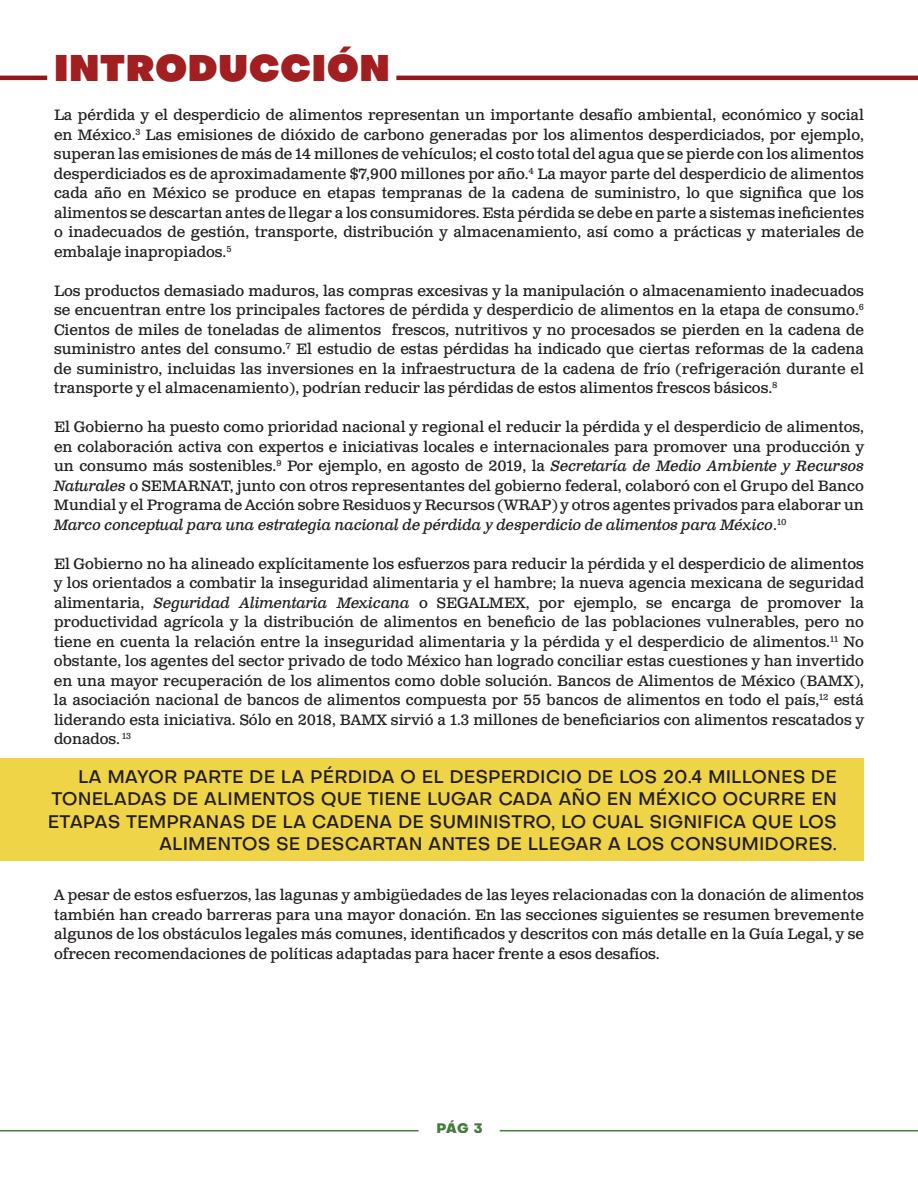
<style>
.page{position:relative;width:918px;height:1188px;background:#fff}
.page>*{position:absolute;margin:0;border:0;box-sizing:border-box;transform-origin:0 0}
.t1{font:36px "Objectivity Super";letter-spacing:.025em;color:#a11e21}
.t2{font:500 18px/22.5px "Objectivity";color:#231f20;text-align:right}
.t3{font:15px/19.5px "Clarendon Text Pro";color:#231f20;text-align:justify}
.t4{font:800 13.5px "Objectivity";color:#427b3a}
.s1{font-style:italic}
</style>
<div class="page">
<div style="left:0;top:759px;width:864px;height:102px;background:#f0d447"></div>
<hr style="left:0;top:1130px;width:418px;height:1px;background:#427b3a">
<hr style="left:500px;top:1130px;width:418px;height:1px;background:#427b3a">
<hr style="left:396px;top:76px;width:522px;height:4px;background:#8e181b">
<hr style="left:0;top:76px;width:47px;height:4px;background:#8e181b">
<h1 class="t1" style="left:54px;top:39px;width:338px">INTRODUCCIÓN</h1>
<p class="t3" style="left:54px;top:106px;width:812px">La pérdida y el desperdicio de alimentos representan un importante desafío ambiental, económico y social en México.<sup>3</sup> Las emisiones de dióxido de carbono generadas por los alimentos desperdiciados, por ejemplo, superan las emisiones de más de 14 millones de vehículos; el costo total del agua que se pierde con los alimentos desperdiciados es de aproximadamente $7,900 millones por año.<sup>4</sup> La mayor parte del desperdicio de alimentos cada año en México se produce en etapas tempranas de la cadena de suministro, lo que significa que los alimentos se descartan antes de llegar a los consumidores. Esta pérdida se debe en parte a sistemas ineficientes o inadecuados de gestión, transporte, distribución y almacenamiento, así como a prácticas y materiales de embalaje inapropiados.<sup>5</sup></p>
<p class="t3" style="left:54px;top:281px;width:812px">Los productos demasiado maduros, las compras excesivas y la manipulación o almacenamiento inadecuados se encuentran entre los principales factores de pérdida y desperdicio de alimentos en la etapa de consumo.<sup>6<br></sup>Cientos de miles de toneladas de alimentos frescos, nutritivos y no procesados se pierden en la cadena de suministro antes del consumo.<sup>7</sup> El estudio de estas pérdidas ha indicado que ciertas reformas de la cadena de suministro, incluidas las inversiones en la infraestructura de la cadena de frío (refrigeración durante el transporte y el almacenamiento), podrían reducir las pérdidas de estos alimentos frescos básicos.<sup>8</sup></p>
<p class="t3" style="left:54px;top:418px;width:812px">El Gobierno ha puesto como prioridad nacional y regional el reducir la pérdida y el desperdicio de alimentos, en colaboración activa con expertos e iniciativas locales e internacionales para promover una producción y un consumo más sostenibles.<sup>9</sup> Por ejemplo, en agosto de 2019, la <span class="s1">Secretaría de Medio Ambiente y Recursos Naturales</span> o SEMARNAT, junto con otros representantes del gobierno federal, colaboró con el Grupo del Banco Mundial y el Programa de Acción sobre Residuos y Recursos (WRAP) y otros agentes privados para elaborar un <span class="s1">Marco conceptual para una estrategia nacional de pérdida y desperdicio de alimentos para México</span>.<sup>10</sup></p>
<p class="t3" style="left:54px;top:554px;width:812px">El Gobierno no ha alineado explícitamente los esfuerzos para reducir la pérdida y el desperdicio de alimentos y los orientados a combatir la inseguridad alimentaria y el hambre; la nueva agencia mexicana de seguridad alimentaria, <span class="s1">Seguridad Alimentaria Mexicana</span> o SEGALMEX, por ejemplo, se encarga de promover la productividad agrícola y la distribución de alimentos en beneficio de las poblaciones vulnerables, pero no tiene en cuenta la relación entre la inseguridad alimentaria y la pérdida y el desperdicio de alimentos.<sup>11</sup> No obstante, los agentes del sector privado de todo México han logrado conciliar estas cuestiones y han invertido en una mayor recuperación de los alimentos como doble solución. Bancos de Alimentos de México (BAMX), la asociación nacional de bancos de alimentos compuesta por 55 bancos de alimentos en todo el país,<sup>12</sup> está liderando esta iniciativa. Sólo en 2018, BAMX sirvió a 1.3 millones de beneficiarios con alimentos rescatados y donados. <sup>13</sup></p>
<p class="t2" style="left:48px;top:765px;width:791px">LA MAYOR PARTE DE LA PÉRDIDA O EL DESPERDICIO DE LOS 20.4 MILLONES DE TONELADAS DE ALIMENTOS QUE TIENE LUGAR CADA AÑO EN MÉXICO OCURRE EN ETAPAS TEMPRANAS DE LA CADENA DE SUMINISTRO, LO CUAL SIGNIFICA QUE LOS ALIMENTOS SE DESCARTAN ANTES DE LLEGAR A LOS CONSUMIDORES.</p>
<p class="t3" style="left:54px;top:886px;width:812px">A pesar de estos esfuerzos, las lagunas y ambigüedades de las leyes relacionadas con la donación de alimentos también han creado barreras para una mayor donación. En las secciones siguientes se resumen brevemente algunos de los obstáculos legales más comunes, identificados y descritos con más detalle en la Guía Legal, y se ofrecen recomendaciones de políticas adaptadas para hacer frente a esos desafíos.</p>
<p class="t4" style="left:436px;top:1118px;width:48px">PÁG 3</p>
</div>
